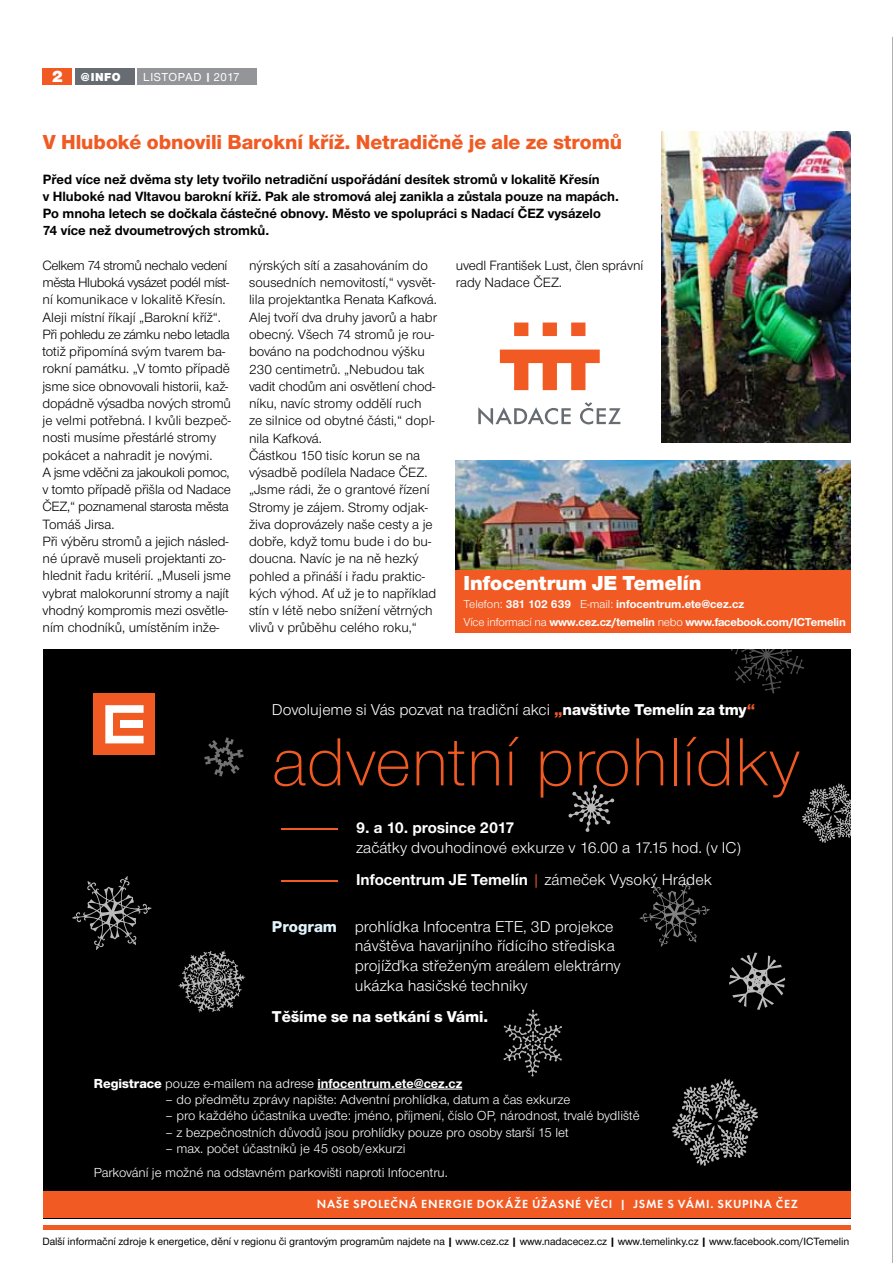
<style>
.page{position:relative;width:893px;height:1263px;background:#fff}
.page>*{position:absolute;margin:0;border:0;box-sizing:border-box;transform-origin:0 0}
.t1{font:300 70.5px "Nimbus CEZOT";color:#f15a22}
.t2{font:800 21px "Nimbus CEZOT";color:#f15a22}
.t3{font:900 21px "Nimbus CEZOT";color:#fff}
.t4{font:16.35px/19.5px "Nimbus CEZOT";color:#fff}
.t5{font:700 16.35px "Nimbus CEZOT";color:#fff}
.t6{font:800 16.35px "Nimbus CEZOT";color:#fff}
.t7{font:13.95px/17.2px "Nimbus CEZOT";color:#000}
.t8{font:700 13.95px/17.2px "Nimbus CEZOT";color:#000}
.t9{font:13.5px/24px "Nimbus CEZOT";color:#fff}
.t10{font:700 13.5px "Nimbus CEZOT";color:#fff}
.t11{font:600 12.15px "Futura CEZOT";letter-spacing:.06em;color:#fff}
.t12{font:700 12px/18px "Nimbus CEZOT";letter-spacing:-.015em;color:#fff}
.t13{font:500 12px "Nimbus CEZOT";letter-spacing:.045em;color:#fff}
.t14{font:900 12px "Nimbus CEZOT";color:#fff}
.t15{font:500 10.95px "Nimbus CEZOT";letter-spacing:-.005em;color:#000}
.s1{font-size:17.25px}
.s2{font-family:"Nimbus CEZ";font-weight:700;font-size:10.5px}
.s3{font-weight:400}
.s4{font-weight:800;color:#f15a22}
.s5{font-weight:800}
.s6{font-size:27.15px;color:#f15a22}
.s7{font-weight:700}
.s8{font-weight:400;font-size:27.15px;color:#f15a22}
.s9{font-weight:400;color:#f15a22}
.s10{font-weight:800;color:#e1f4fd}
.s11{font-family:"Nimbus CEZ";font-weight:700}
</style>
<div class="page">
<hr style="left:892px;top:37px;width:1px;height:1226px;background:#636466">
<div style="left:43px;top:68px;width:29px;height:17px;background:#f15a22"></div>
<div style="left:138px;top:68px;width:119px;height:17px;background:#939598"></div>
<div style="left:75px;top:68px;width:60px;height:17px;background:#666c71"></div>
<hr style="left:43px;top:1225px;width:807px;height:4px;background:#f15a22">
<svg style="left:478px;top:402px;width:143px;height:23px"></svg>
<svg style="left:500px;top:322px;width:100px;height:68px"></svg>
<img style="left:661px;top:132px;width:189px;height:310px">
<div style="left:43px;top:649px;width:807px;height:569px;background:#000"></div>
<svg style="left:178px;top:950px;width:68px;height:63px"></svg>
<svg style="left:731px;top:649px;width:73px;height:44px"></svg>
<svg style="left:802px;top:783px;width:48px;height:60px"></svg>
<svg style="left:672px;top:1078px;width:86px;height:88px"></svg>
<svg style="left:729px;top:953px;width:56px;height:57px"></svg>
<svg style="left:568px;top:785px;width:46px;height:47px"></svg>
<svg style="left:72px;top:876px;width:80px;height:74px"></svg>
<svg style="left:639px;top:881px;width:71px;height:66px"></svg>
<svg style="left:204px;top:737px;width:40px;height:39px"></svg>
<svg style="left:503px;top:1010px;width:59px;height:66px"></svg>
<div style="left:94px;top:693px;width:61px;height:62px;background:#f15a22"></div>
<svg style="left:105px;top:705px;width:39px;height:38px"></svg>
<div style="left:121px;top:720px;width:22px;height:8px;background:#fff"></div>
<div style="left:43px;top:1191px;width:807px;height:27px;background:#f15a22"></div>
<hr style="left:317px;top:1088px;width:145px;height:1px;background:#fff">
<img style="left:455px;top:460px;width:395px;height:110px">
<div style="left:455px;top:570px;width:395px;height:62px;background:#f15a22"></div>
<p class="t14" style="left:52px;top:70px;width:70px"><span class="s1">2</span> @INFO</p>
<p class="t13" style="left:143px;top:70px;width:98px">LISTOPAD <span class="s2">|</span> 2017</p>
<h2 class="t2" style="left:43px;top:130px;width:581px">V Hluboké obnovili Barokní kříž. Netradičně je ale ze stromů</h2>
<p class="t8" style="left:43px;top:170px;width:578px">Před více než dvěma sty lety tvořilo netradiční uspořádání desítek stromů v lokalitě Křesín<br>v Hluboké nad Vltavou barokní kříž. Pak ale stromová alej zanikla a zůstala pouze na mapách.<br>Po mnoha letech se dočkala částečné obnovy. Město ve spolupráci s Nadací ČEZ vysázelo<br>74 více než dvoumetrových stromků.</p>
<p class="t7" style="left:43px;top:257px;width:190px">Celkem 74 stromů nechalo vedení města Hluboká vysázet podél míst&shy;ní komunikace v lokalitě Křesín.<br>Aleji místní říkají „Barokní kříž“.<br>Při pohledu ze zámku nebo letadla totiž připomíná svým tvarem ba&shy;rokní památku. „V tomto případě jsme sice obnovovali historii, kaž&shy;dopádně výsadba nových stromů je velmi potřebná. I kvůli bezpeč&shy;nosti musíme přestárlé stromy pokácet a nahradit je novými.<br>A jsme vděčni za jakoukoli pomoc, v tomto případě přišla od Nadace<br>ČEZ,“ poznamenal starosta města<br>Tomáš Jirsa.<br>Při výběru stromů a jejich násled&shy;né úpravě museli projektanti zo&shy;hlednit řadu kritérií. „Museli jsme vybrat malokorunní stromy a najít vhodný kompromis mezi osvětle&shy;ním chodníků, umístěním inže-</p>
<p class="t7" style="left:249px;top:257px;width:189px">nýrských sítí a zasahováním do sousedních nemovitostí,“ vysvět&shy;lila projektantka Renata Kafková.<br>Alej tvoří dva druhy javorů a habr obecný. Všech 74 stromů je rou&shy;bováno na podchodnou výšku<br>230 centimetrů. „Nebudou tak vadit chodům ani osvětlení chod&shy;níku, navíc stromy oddělí ruch ze silnice od obytné části,“ dopl&shy;nila Kafková.<br>Částkou 150 tisíc korun se na výsadbě podílela Nadace ČEZ. „Jsme rádi, že o grantové řízení<br>Stromy je zájem. Stromy odjak&shy;živa doprovázely naše cesty a je dobře, když tomu bude i do bu&shy;doucna. Navíc je na ně hezký pohled a přináší i řadu praktic&shy;kých výhod. Ať už je to například stín v létě nebo snížení větrných vlivů v průběhu celého roku,“</p>
<p class="t7" style="left:456px;top:257px;width:189px">uvedl František Lust, člen správní rady Nadace ČEZ.</p>
<h2 class="t3" style="left:464px;top:571px;width:239px">Infocentrum JE Temelín</h2>
<p class="t12" style="left:464px;top:595px;width:384px"><span class="s3">Telefon:</span> 381 102 639 <span class="s3">E-mail:</span> infocentrum.ete@cez.cz<br><span class="s3">Více informací na</span> www.cez.cz/temelin <span class="s3">nebo</span> www.facebook.com/ICTemelin</p>
<p class="t4" style="left:272px;top:700px;width:485px">Dovolujeme si Vás pozvat na tradiční akci <span class="s4">„</span><span class="s5">navštivte Temelín za tmy</span><span class="s4">“</span></p>
<h1 class="t1" style="left:272px;top:722px;width:529px">adventní prohlídky</h1>
<p class="t4" style="left:356px;top:818px;width:386px;text-indent:-84px"><span class="s6">–</span> <span class="s7">9. a 10. prosince 2017<br></span>začátky dvouhodinové exkurze v 16.00 a 17.15 hod. (v IC)</p>
<p class="t5" style="left:272px;top:870px;width:441px"><span class="s8">–</span> Infocentrum JE Temelín <span class="s9">|</span> <span class="s3">zámeček Vysoký Hrádek</span></p>
<p class="t4" style="left:355px;top:917px;width:267px;text-indent:-83px"><span class="s10">Program</span> prohlídka Infocentra ETE, 3D projekce návštěva havarijního řídícího střediska projížďka střeženým areálem elektrárny ukázka hasičské techniky</p>
<p class="t6" style="left:272px;top:1007px;width:218px">Těšíme se na setkání s Vámi.</p>
<p class="t10" style="left:94px;top:1075px;width:370px"><span class="s5">Registrace</span> <span class="s3">pouze e-mailem na adrese</span> infocentrum.ete@cez.cz</p>
<p class="t9" style="left:166px;top:1087px;width:406px">– do předmětu zprávy napište: Adventní prohlídka, datum a čas exkurze</p>
<p class="t9" style="left:166px;top:1104px;width:475px">– pro každého účastníka uveďte: jméno, příjmení, číslo OP, národnost, trvalé bydliště</p>
<p class="t9" style="left:166px;top:1120px;width:405px">– z bezpečnostních důvodů jsou prohlídky pouze pro osoby starší 15 let</p>
<p class="t9" style="left:94px;top:1136px;width:356px;text-indent:72px">– max. počet účastníků je 45 osob/exkurzi<br>Parkování je možné na odstavném parkovišti naproti Infocentru.</p>
<p class="t11" style="left:317px;top:1196px;width:483px">NAŠE SPOLEČNÁ ENERGIE DOKÁŽE ÚŽASNÉ VĚCI | JSME S VÁMI. SKUPINA ČEZ</p>
<p class="t15" style="left:43px;top:1235px;width:808px">Další informační zdroje k energetice, dění v regionu či grantovým programům najdete na <span class="s11">|</span> www.cez.cz <span class="s11">|</span> www.nadacecez.cz <span class="s11">|</span> www.temelinky.cz <span class="s11">|</span> www.facebook.com/ICTemelin</p>
</div>
